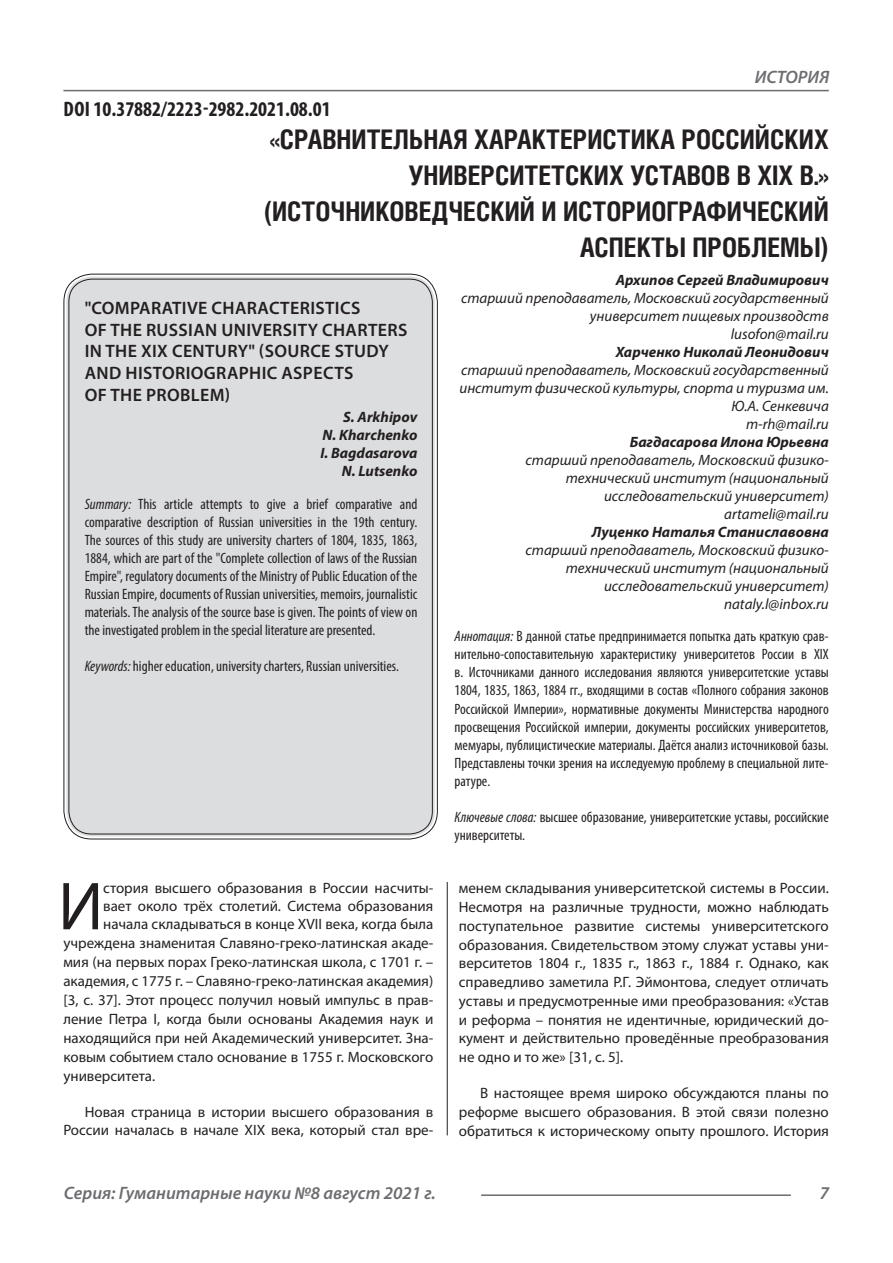
<style>
.page{position:relative;width:893px;height:1263px;background:#fff}
.page>*{position:absolute;margin:0;border:0;box-sizing:border-box;transform-origin:0 0}
.Статья_текст_первый{font:68.4px "Myriad Pro";color:#231f20}
.Статья_название{font:700 27px/36px "Helios Cond C";color:#231f20;text-align:right}
.ДОИ{font:700 condensed 21px "Myriad Pro";color:#231f20}
.Статья_название_англ{font:600 18px/21.6px "Myriad Pro";letter-spacing:.02em;color:#231f20}
.t1{font:italic 600 18px "Myriad Pro";color:#6c6d70}
.Статья_текст{font:15px/18.8px "Myriad Pro";color:#231f20;text-align:justify}
.Статья_аннотация_тек{font:condensed 15px/18px "Myriad Pro";color:#231f20;text-align:justify}
.Статья_аннотация_анг{font:condensed 15px/18px "Myriad Pro";color:#231f20;text-align:justify}
.Статья_текст_первый-2{font:15px "Myriad Pro";color:#231f20}
.Статья_автор_инфо{font:italic 15px/18px "Myriad Pro";color:#231f20;text-align:right}
.Статья_автор_инфо-2{font:italic 700 15px "Myriad Pro";color:#231f20}
.Статья_автор_англ{font:italic 700 15px "Myriad Pro";color:#231f20}
.s1{font-style:italic}
</style>
<div class="page">
<hr style="left:447px;top:128px;width:1px;height:1007px;background:#231f20">
<hr style="left:63px;top:90px;width:766px;height:1px;background:#6c6d70">
<hr style="left:481px;top:1194px;width:310px;height:2px;background:#6c6d70">
<div style="left:443px;top:128px;width:10px;height:754px;background:#fff"></div>
<div style="left:66px;top:277px;width:369px;height:559px;background:#dcdddf;border-radius:26px"></div>
<p class="ДОИ" style="left:64px;top:96px;width:269px">DOI 10.37882/2223-2982.2021.08.01</p>
<p class="t1" style="left:755px;top:66px;width:76px">ИСТОРИЯ</p>
<p class="Статья_название" style="left:264px;top:121px;width:566px">«СРАВНИТЕЛЬНАЯ ХАРАКТЕРИСТИКА РОССИЙСКИХ УНИВЕРСИТЕТСКИХ УСТАВОВ В XIX В.» (ИСТОЧНИКОВЕДЧЕСКИЙ И ИСТОРИОГРАФИЧЕСКИЙ АСПЕКТЫ ПРОБЛЕМЫ)</p>
<p class="Статья_автор_инфо-2" style="left:616px;top:270px;width:215px">Архипов Сергей Владимирович</p>
<p class="Статья_автор_инфо" style="left:461px;top:289px;width:369px">старший преподаватель, Московский государственный университет пищевых производств</p>
<p class="Статья_автор_инфо" style="left:731px;top:325px;width:100px">lusofon@mail.ru</p>
<p class="Статья_автор_инфо-2" style="left:616px;top:342px;width:215px">Харченко Николай Леонидович</p>
<p class="Статья_автор_инфо" style="left:459px;top:361px;width:371px">старший преподаватель, Московский государственный институт физической культуры, спорта и туризма им.<br>Ю.А. Сенкевича</p>
<p class="Статья_автор_инфо" style="left:746px;top:415px;width:84px">m-rh@mail.ru</p>
<p class="Статья_автор_инфо-2" style="left:630px;top:432px;width:201px">Багдасарова Илона Юрьевна</p>
<p class="Статья_автор_инфо" style="left:526px;top:451px;width:305px">старший преподаватель, Московский физико&shy;технический институт (национальный исследовательский университет)</p>
<p class="Статья_автор_инфо" style="left:724px;top:505px;width:106px">artameli@mail.ru</p>
<p class="Статья_автор_инфо-2" style="left:592px;top:522px;width:238px">Луценко Наталья Станиславовна</p>
<p class="Статья_автор_инфо" style="left:526px;top:541px;width:305px">старший преподаватель, Московский физико&shy;технический институт (национальный исследовательский университет)</p>
<p class="Статья_автор_инфо" style="left:724px;top:595px;width:106px">nataly.l@inbox.ru</p>
<p class="Статья_аннотация_тек" style="left:455px;top:627px;width:376px"><span class="s1">Аннотация:</span> В данной статье предпринимается попытка дать краткую срав&shy;нительно-сопоставительную характеристику университетов России в XIX в. Источниками данного исследования являются университетские уставы 1804, 1835, 1863, 1884 гг., входящими в состав «Полного собрания законов Российской Империи», нормативные документы Министерства народного просвещения Российской империи, документы российских университетов, мемуары, публицистические материалы. Даётся анализ источниковой базы.<br>Представлены точки зрения на исследуемую проблему в специальной лите&shy;ратуре.</p>
<p class="Статья_аннотация_тек" style="left:455px;top:807px;width:376px"><span class="s1">Ключевые слова:</span> высшее образование, университетские уставы, российские университеты.</p>
<p class="Статья_название_англ" style="left:85px;top:297px;width:324px">"COMPARATIVE CHARACTERISTICS<br>OF THE RUSSIAN UNIVERSITY CHARTERS<br>IN THE XIX CENTURY" (SOURCE STUDY<br>AND HISTORIOGRAPHIC ASPECTS<br>OF THE PROBLEM)</p>
<p class="Статья_автор_англ" style="left:343px;top:408px;width:76px">S. Arkhipov</p>
<p class="Статья_автор_англ" style="left:323px;top:426px;width:96px">N. Kharchenko</p>
<p class="Статья_автор_англ" style="left:320px;top:444px;width:98px">I. Bagdasarova</p>
<p class="Статья_автор_англ" style="left:342px;top:462px;width:77px">N. Lutsenko</p>
<p class="Статья_аннотация_анг" style="left:85px;top:495px;width:334px"><span class="s1">Summary:</span> This article attempts to give a brief comparative and comparative description of Russian universities in the 19th century.<br>The sources of this study are university charters of 1804, 1835, 1863, 1884, which are part of the "Complete collection of laws of the Russian Empire", regulatory documents of the Ministry of Public Education of the Russian Empire, documents of Russian universities, memoirs, journalistic materials. The analysis of the source base is given. The points of view on the investigated problem in the special literature are presented.</p>
<p class="Статья_аннотация_анг" style="left:85px;top:657px;width:316px"><span class="s1">Keywords:</span> higher education, university charters, Russian universities.</p>
<p class="Статья_текст_первый" style="left:58px;top:864px;width:47px">И</p>
<p class="Статья_текст_первый-2" style="left:103px;top:879px;width:332px">стория высшего образования в России насчиты-</p>
<p class="Статья_текст_первый-2" style="left:103px;top:897px;width:332px">вает около трёх столетий. Система образования</p>
<p class="Статья_текст_первый-2" style="left:103px;top:915px;width:332px">начала складываться в конце XVII века, когда была</p>
<p class="Статья_текст_первый-2" style="left:63px;top:934px;width:371px">учреждена знаменитая Славяно-греко-латинская акаде-</p>
<p class="Статья_текст_первый-2" style="left:63px;top:953px;width:371px">мия (на первых порах Греко-латинская школа, с 1701 г. –</p>
<p class="Статья_текст_первый-2" style="left:63px;top:972px;width:371px">академия, с 1775 г. – Славяно-греко-латинская академия)</p>
<p class="Статья_текст_первый-2" style="left:63px;top:991px;width:371px">[3, с. 37]. Этот процесс получил новый импульс в прав-</p>
<p class="Статья_текст_первый-2" style="left:63px;top:1009px;width:371px">ление Петра I, когда были основаны Академия наук и</p>
<p class="Статья_текст_первый-2" style="left:63px;top:1028px;width:371px">находящийся при ней Академический университет. Зна-</p>
<p class="Статья_текст_первый-2" style="left:63px;top:1047px;width:371px">ковым событием стало основание в 1755 г. Московского</p>
<p class="Статья_текст_первый-2" style="left:63px;top:1066px;width:93px">университета.</p>
<p class="Статья_текст" style="left:63px;top:1102px;width:371px;text-align:right">Новая страница в истории высшего образования в<br>России началась в начале XIX века, который стал вре-</p>
<p class="Статья_текст" style="left:459px;top:879px;width:371px">менем складывания университетской системы в России.<br>Несмотря на различные трудности, можно наблюдать поступательное развитие системы университетского образования. Свидетельством этому служат уставы уни&shy;верситетов 1804 г., 1835 г., 1863 г., 1884 г. Однако, как справедливо заметила Р.Г. Эймонтова, следует отличать уставы и предусмотренные ими преобразования: «Устав и реформа – понятия не идентичные, юридический до&shy;кумент и действительно проведённые преобразования не одно и то же» [31, с. 5].</p>
<p class="Статья_текст" style="left:459px;top:1083px;width:371px;text-indent:21px">В настоящее время широко обсуждаются планы по реформе высшего образования. В этой связи полезно обратиться к историческому опыту прошлого. История</p>
<p class="t1" style="left:64px;top:1182px;width:373px">Серия: Гуманитарные науки №8 август 2021 г.</p>
<p class="t1" style="left:820px;top:1182px;width:11px">7</p>
</div>
